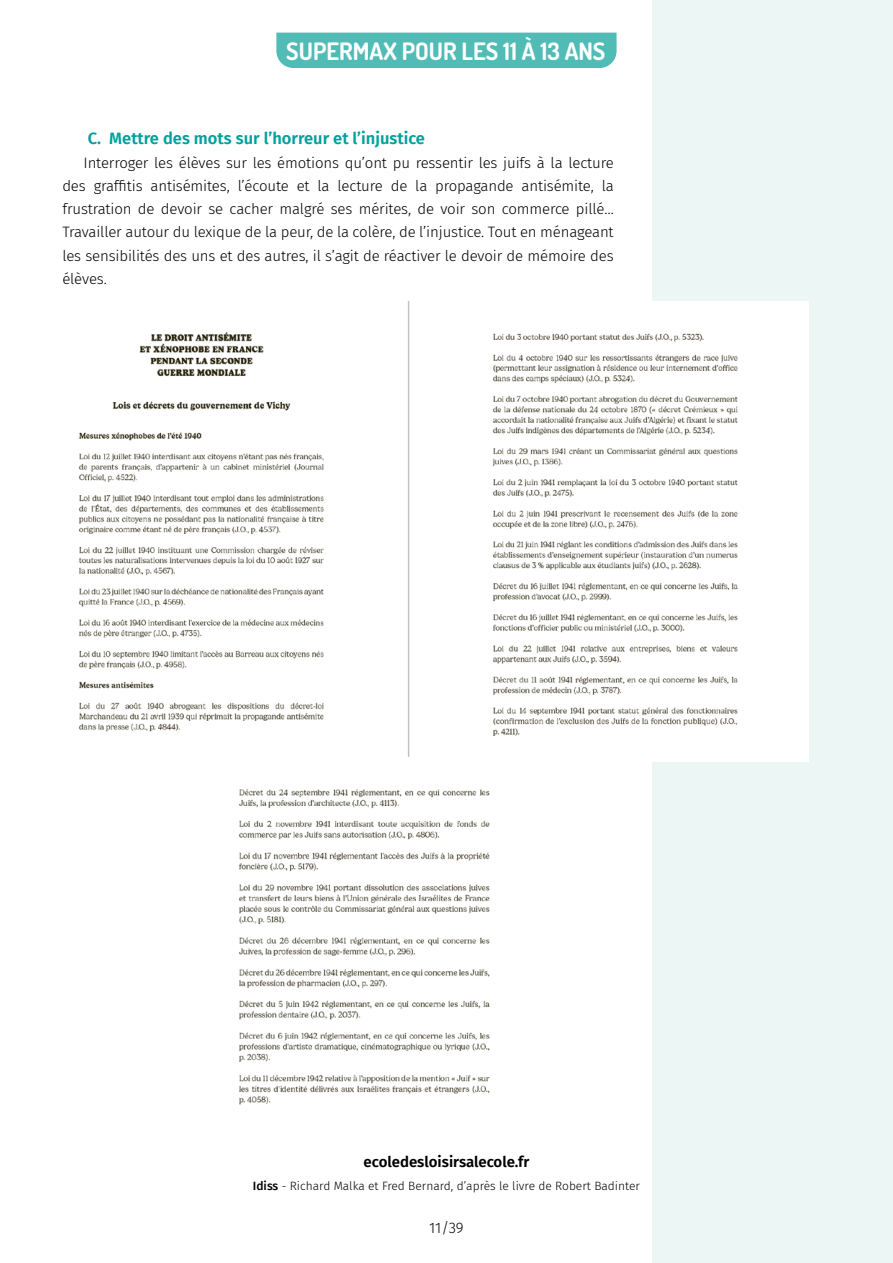
<style>
.page{position:relative;width:893px;height:1263px;background:#fff}
.page>*{position:absolute;margin:0;border:0;box-sizing:border-box;transform-origin:0 0}
.t1{font:700 24px "Dosis";color:#fff}
.t2{font:600 16.5px "Fira Sans";color:#00a19d}
.t3{font:300 15px/23.2px "Fira Sans";letter-spacing:-.01em;color:#000;text-align:justify}
.t4{font:600 15px "Fira Sans";color:#000}
.t5{font:300 12px "Fira Sans";color:#000}
.s1{font-weight:500}
</style>
<div class="page">
<div style="left:652px;top:0;width:241px;height:1263px;background:#ebf6f5"></div>
<hr style="left:0;top:0;width:1px;height:1263px;background:#ebf6f5">
<div style="left:276px;top:33px;width:341px;height:35px;background:#51bbb6"></div>
<img style="left:78px;top:302px;width:731px;height:460px">
<img style="left:187px;top:757px;width:368px;height:348px">
<h1 class="t1" style="left:286px;top:35px;width:321px">SUPERMAX POUR LES 11 À 13 ANS</h1>
<p class="t2" style="left:88px;top:125px;width:339px">C. Mettre des mots sur l’horreur et l’injustice</p>
<p class="t3" style="left:62px;top:151px;width:553px;text-indent:21px">Interroger les élèves sur les émotions qu’ont pu ressentir les juifs à la lecture des graffitis antisémites, l’écoute et la lecture de la propagande antisémite, la frustration de devoir se cacher malgré ses mérites, de voir son commerce pillé… Travailler autour du lexique de la peur, de la colère, de l’injustice. Tout en ménageant les sensibilités des uns et des autres, il s’agit de réactiver le devoir de mémoire des élèves.</p>
<p class="t4" style="left:364px;top:1149px;width:167px">ecoledesloisirsalecole.fr</p>
<p class="t5" style="left:253px;top:1177px;width:389px"><span class="s1">Idiss</span> - Richard Malka et Fred Bernard, d’après le livre de Robert Badinter</p>
<p class="t3" style="left:429px;top:1216px;width:36px">11/39</p>
</div>
